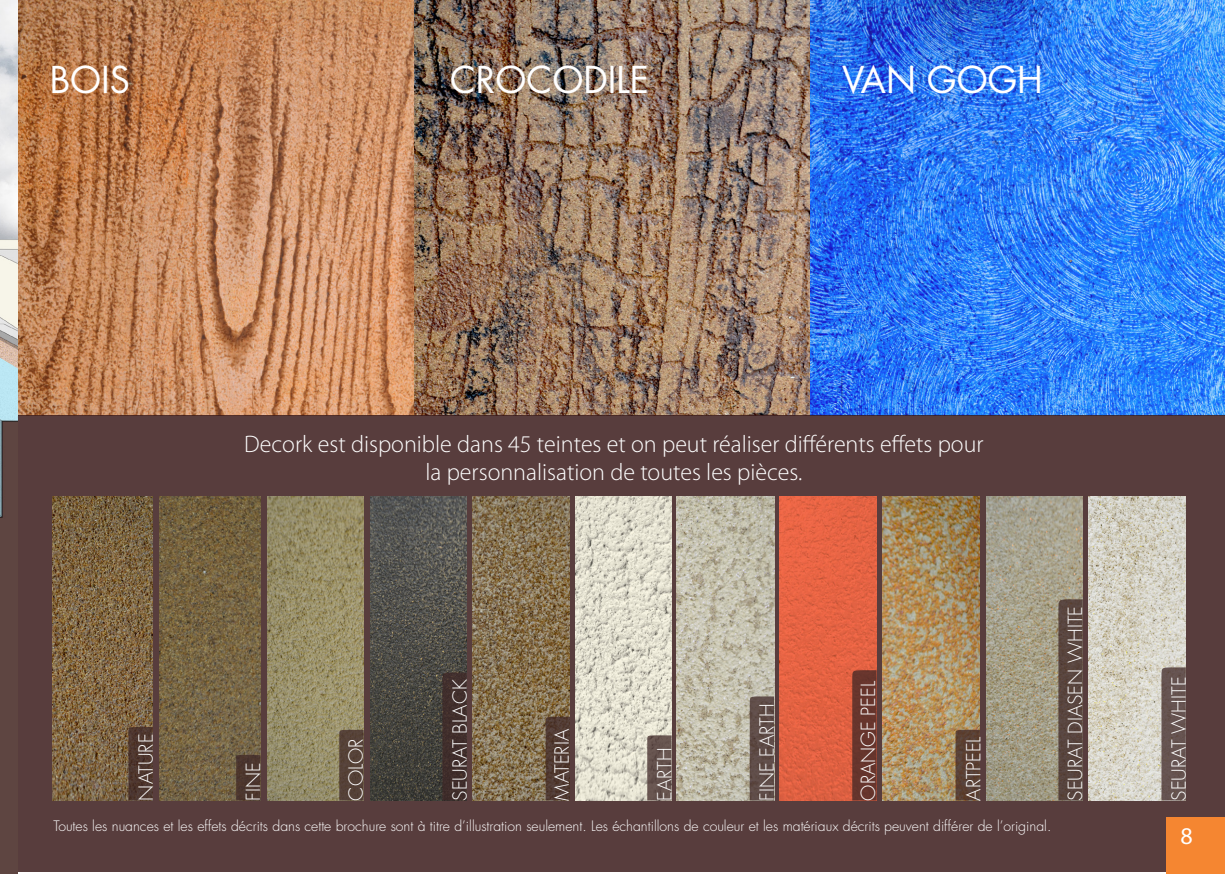
<style>
.page{position:relative;width:1225px;height:874px;background:#fff}
.page>*{position:absolute;margin:0;border:0;box-sizing:border-box;transform-origin:0 0}
.t1{font:36px "Futura Std";color:#fff}
.t2{font:300 24px "Myriad Pro";color:#fff}
.t3{font:24px "Myriad Pro";color:#fff}
.t4{font:300 19px "Futura Std";color:#fff}
.t5{font:300 14px "Futura Std";color:#fff}
</style>
<div class="page">
<img style="left:17px;top:0;width:1208px;height:415px">
<div style="left:17px;top:415px;width:1208px;height:456px;background:#583d3d"></div>
<img style="left:0;top:0;width:17px;height:873px">
<img style="left:473px;top:496px;width:97px;height:304px">
<img style="left:1088px;top:496px;width:97px;height:304px">
<img style="left:53px;top:496px;width:100px;height:304px">
<img style="left:160px;top:496px;width:100px;height:304px">
<img style="left:267px;top:496px;width:97px;height:304px">
<img style="left:882px;top:496px;width:98px;height:304px">
<img style="left:370px;top:496px;width:97px;height:304px">
<img style="left:779px;top:496px;width:97px;height:304px">
<img style="left:677px;top:496px;width:97px;height:304px">
<img style="left:986px;top:496px;width:96px;height:304px">
<img style="left:575px;top:496px;width:96px;height:304px">
<svg style="left:236px;top:754px;width:24px;height:46px"></svg>
<svg style="left:128px;top:726px;width:25px;height:74px"></svg>
<svg style="left:442px;top:672px;width:25px;height:128px;background:#402e2b"></svg>
<svg style="left:339px;top:729px;width:25px;height:71px"></svg>
<svg style="left:1058px;top:599px;width:24px;height:201px"></svg>
<svg style="left:647px;top:735px;width:24px;height:65px"></svg>
<svg style="left:749px;top:696px;width:25px;height:104px"></svg>
<div style="left:852px;top:670px;width:24px;height:130px;background:#67352d"></div>
<svg style="left:955px;top:729px;width:25px;height:71px"></svg>
<svg style="left:545px;top:716px;width:25px;height:84px"></svg>
<svg style="left:1161px;top:667px;width:24px;height:133px;background:#685652"></svg>
<div style="left:1166px;top:817px;width:59px;height:56px;background:#f58631"></div>
<p class="t1" style="left:50px;top:57px;width:82px">BOIS</p>
<p class="t1" style="left:450px;top:57px;width:200px">CROCODILE</p>
<p class="t1" style="left:842px;top:57px;width:202px">VAN GOGH</p>
<p class="t2" style="left:244px;top:429px;width:741px">Decork est disponible dans 45 teintes et on peut réaliser différents effets pour</p>
<p class="t2" style="left:425px;top:458px;width:378px">la personnalisation de toutes les pièces.</p>
<p class="t4" style="left:134px;top:800px;width:68px;rotate:-90deg">NATURE</p>
<p class="t4" style="left:242px;top:800px;width:40px;rotate:-90deg">FINE</p>
<p class="t4" style="left:448px;top:800px;width:122px;rotate:-90deg">SEURAT BLACK</p>
<p class="t4" style="left:344px;top:800px;width:63px;rotate:-90deg">COLOR</p>
<p class="t4" style="left:550px;top:800px;width:73px;rotate:-90deg">MATERIA</p>
<p class="t4" style="left:653px;top:800px;width:54px;rotate:-90deg">EARTH</p>
<p class="t4" style="left:755px;top:800px;width:98px;rotate:-90deg">FINE EARTH</p>
<p class="t4" style="left:856px;top:800px;width:121px;rotate:-90deg">ORANGE PEEL</p>
<p class="t4" style="left:962px;top:800px;width:66px;rotate:-90deg">ARTPEEL</p>
<p class="t5" style="left:53px;top:817px;width:999px">Toutes les nuances et les effets décrits dans cette brochure sont à titre d’illustration seulement. Les échantillons de couleur et les matériaux décrits peuvent différer de l’original.</p>
<p class="t4" style="left:1063px;top:800px;width:196px;rotate:-90deg">SEURAT DIASEN WHITE</p>
<p class="t4" style="left:1167px;top:800px;width:125px;rotate:-90deg">SEURAT WHITE</p>
<p class="t3" style="left:1180px;top:821px;width:14px">8</p>
</div>
